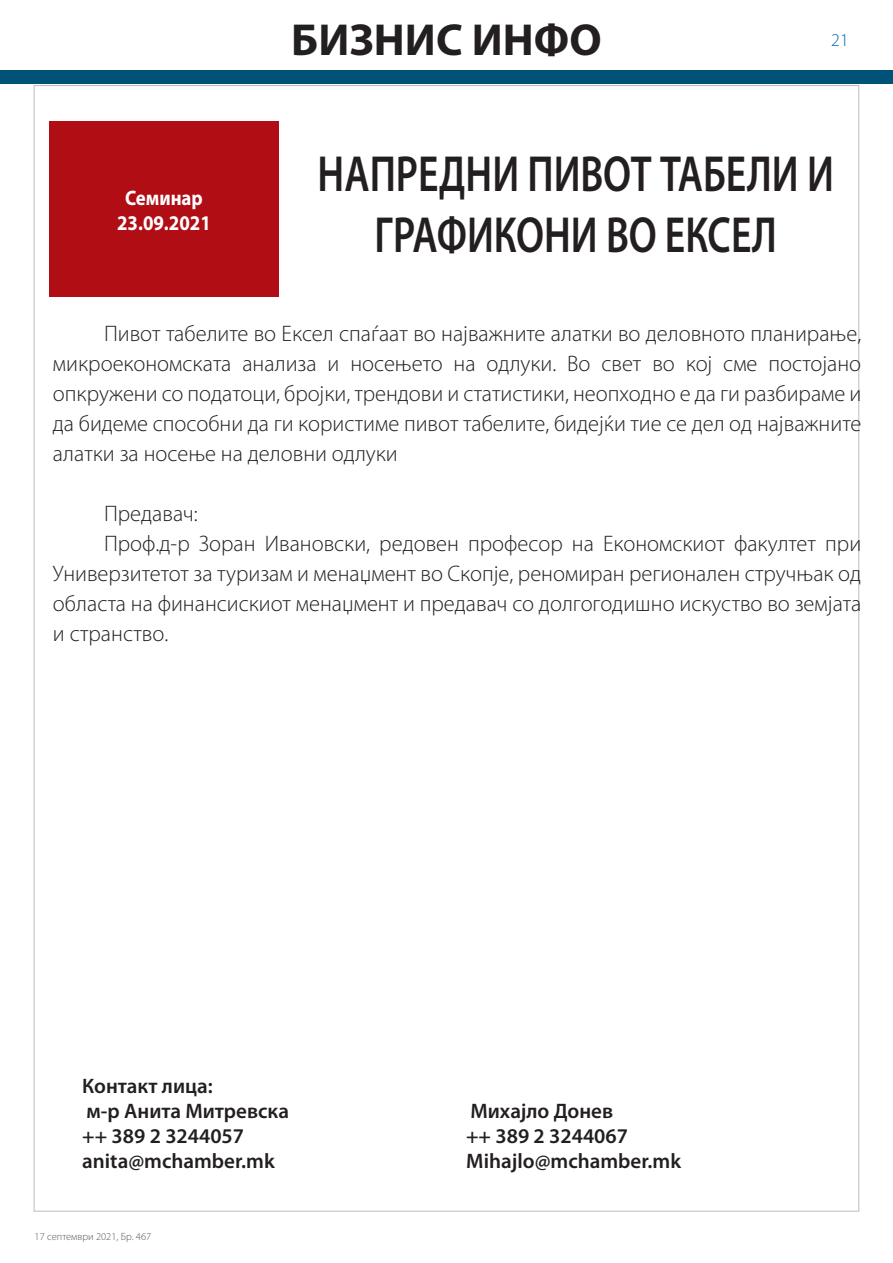
<style>
.page{position:relative;width:893px;height:1263px;background:#fff}
.page>*{position:absolute;margin:0;border:0;box-sizing:border-box;transform-origin:0 0}
.t1{font:600 51px/61.2px "Myriad Pro";color:#231f20;text-align:center;scale:.78 1}
.t2{font:700 45px "Myriad Pro";color:#231f20}
.t3{font:300 22.5px/30px "Myriad Pro";color:#231f20;text-align:justify}
.t4{font:600 21px/25.2px "Myriad Pro";color:#231f20}
.t5{font:700 21px/25.2px "Myriad Pro";color:#fff;text-align:center;scale:.9 1}
.t6{font:300 18px "Myriad Pro";color:#0167b4}
.t7{font:300 10.5px "Myriad Pro";color:#57585a}
</style>
<div class="page">
<div style="left:0;top:70px;width:893px;height:14px;background:#005376"></div>
<div style="left:49px;top:122px;width:230px;height:175px;background:#b00d15"></div>
<p class="t5" style="left:117px;top:184px;width:106px">Семинар<br>23.09.2021</p>
<h2 class="t2" style="left:291px;top:11px;width:312px">БИЗНИС ИНФО</h2>
<p class="t6" style="left:831px;top:29px;width:19px">21</p>
<h1 class="t1" style="left:318px;top:142px;width:663px">НАПРЕДНИ ПИВОТ ТАБЕЛИ И<br>ГРАФИКОНИ ВО ЕКСЕЛ</h1>
<p class="t3" style="left:53px;top:319px;width:810px;text-indent:51px">Пивот табелите во Ексел спаѓаат во најважните алатки во деловното планирање, микроекономската анализа и носењето на одлуки. Во свет во кој сме постојано опкружени со податоци, бројки, трендови и статистики, неопходно е да ги разбираме и да бидеме способни да ги користиме пивот табелите, бидејќи тие се дел од најважните алатки за носење на деловни одлуки</p>
<p class="t3" style="left:104px;top:499px;width:95px">Предавач:</p>
<p class="t3" style="left:104px;top:529px;width:759px">Проф.д-р Зоран Ивановски, редовен професор на Eкономскиот факултет при</p>
<p class="t3" style="left:53px;top:559px;width:810px">Универзитетот за туризам и менаџмент во Скопје, реномиран регионален стручњак од</p>
<p class="t3" style="left:53px;top:589px;width:810px">областа на финансискиот менаџмент и предавач со долгогодишно искуство во земјата</p>
<p class="t3" style="left:53px;top:619px;width:117px">и странство.</p>
<p class="t4" style="left:82px;top:1072px;width:208px">Контакт лица:<br>м-р Анита Митревска ++ 389 2 3244057 anita@mchamber.mk</p>
<p class="t7" style="left:35px;top:1230px;width:118px">17 септември 2021, Бр. 467</p>
<p class="t4" style="left:466px;top:1098px;width:216px">Михајло Донев<br>++ 389 2 3244067<br>Mihajlo@mchamber.mk</p>
</div>
